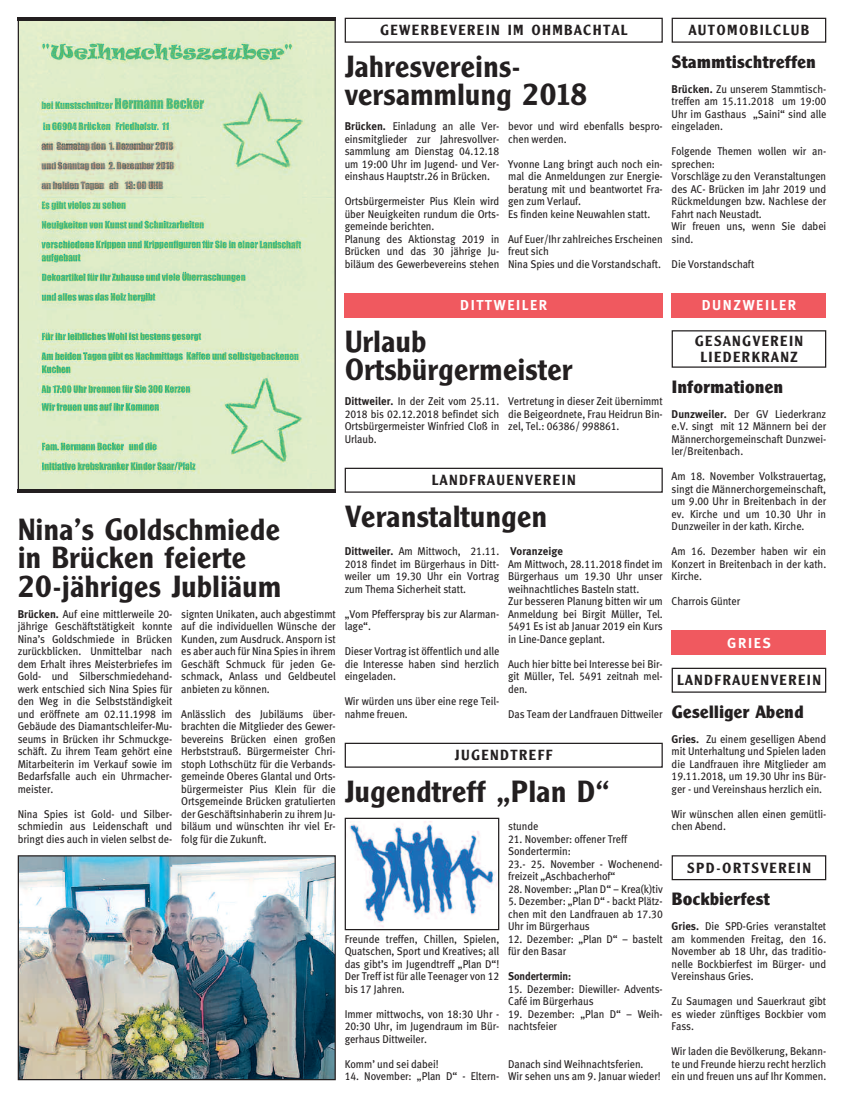
<style>
.page{position:relative;width:844px;height:1102px;background:#fff}
.page>*{position:absolute;margin:0;border:0;box-sizing:border-box;transform-origin:0 0}
.t1{font:600 30px/28.8px "M Clearface Gothic";letter-spacing:.01em;color:#231f20}
.t2{font:700 17.5px "M Clearface Gothic";letter-spacing:.01em;color:#231f20}
.t3{font:600 14.38px/15.9px "M Clearface Gothic";letter-spacing:.115em;color:#231f20;text-align:center}
.t4{font:14.38px "Meta Bold LF";letter-spacing:.11em;color:#fff}
.t5{font:11.25px/12.5px "Meta Book LF";letter-spacing:-.005em;color:#231f20;text-align:justify;scale:.92 1}
.t6{font:11.25px "Meta Bold LF";letter-spacing:-.005em;color:#231f20;scale:.92 1}
.t7{font:11.25px "Meta Bold LF";letter-spacing:-.005em;color:#231f20;scale:.96 1}
.s1{font-family:"Meta Bold LF"}
</style>
<div class="page">
<img style="left:20px;top:21px;width:314px;height:468px">
<div style="left:672px;top:18px;width:154px;height:25px;border:1px solid #231f20"></div>
<div style="left:345px;top:18px;width:318px;height:25px;border:1px solid #231f20"></div>
<img style="left:20px;top:857px;width:314px;height:221px">
<div style="left:18px;top:855px;width:318px;height:225px;border:1px solid #231f20"></div>
<div style="left:345px;top:293px;width:318px;height:25px;background:#f0595f"></div>
<div style="left:345px;top:468px;width:318px;height:25px;border:1px solid #231f20"></div>
<img style="left:349px;top:821px;width:148px;height:106px">
<div style="left:345px;top:818px;width:154px;height:112px;border:1px solid #231f20"></div>
<div style="left:345px;top:743px;width:318px;height:25px;border:1px solid #231f20"></div>
<div style="left:672px;top:293px;width:154px;height:25px;background:#f0595f"></div>
<div style="left:672px;top:630px;width:154px;height:25px;background:#f0595f"></div>
<div style="left:672px;top:330px;width:154px;height:38px;border:1px solid #231f20"></div>
<div style="left:672px;top:668px;width:154px;height:25px;border:1px solid #231f20"></div>
<div style="left:672px;top:855px;width:154px;height:25px;border:1px solid #231f20"></div>
<hr style="left:18px;top:18px;width:318px;height:3px;background:#231f20">
<hr style="left:18px;top:489px;width:318px;height:4px;background:#231f20">
<p class="t3" style="left:380px;top:24px;width:249px">GEWERBEVEREIN IM OHMBACHTAL</p>
<h1 class="t1" style="left:345px;top:54px;width:244px">Jahresvereins&shy;versammlung 2018</h1>
<p class="t5" style="left:345px;top:121px;width:170px"><span class="s1">Brücken.</span> Einladung an alle Ver&shy;einsmitglieder zur Jahresvollver&shy;sammlung am Dienstag 04.12.18 um 19:00 Uhr im Jugend- und Ver&shy;einshaus Hauptstr.26 in Brücken.</p>
<p class="t5" style="left:345px;top:196px;width:170px;text-align:left">Ortsbürgermeister Pius Klein wird über Neuigkeiten rundum die Orts&shy;gemeinde berichten.<br>Planung des Aktionstag 2019 in<br>Brücken und das 30 jährige Ju&shy;biläum des Gewerbevereins stehen</p>
<p class="t5" style="left:508px;top:121px;width:169px">bevor und wird ebenfalls bespro&shy;chen werden.</p>
<p class="t5" style="left:508px;top:159px;width:169px;text-align:left">Yvonne Lang bringt auch noch ein&shy;mal die Anmeldungen zur Energie&shy;beratung mit und beantwortet Fra&shy;gen zum Verlauf.<br>Es finden keine Neuwahlen statt.</p>
<p class="t5" style="left:508px;top:234px;width:170px;text-align:left">Auf Euer/Ihr zahlreiches Erscheinen freut sich<br>Nina Spies und die Vorstandschaft.</p>
<p class="t3" style="left:689px;top:24px;width:122px">AUTOMOBILCLUB</p>
<h2 class="t2" style="left:672px;top:55px;width:146px">Stammtischtreffen</h2>
<p class="t5" style="left:672px;top:84px;width:170px"><span class="s1">Brücken.</span> Zu unserem Stammtisch&shy;treffen am 15.11.2018 um 19:00<br>Uhr im Gasthaus „Saini“ sind alle eingeladen.</p>
<p class="t5" style="left:672px;top:146px;width:170px;text-align:left">Folgende Themen wollen wir an&shy;sprechen:<br>Vorschläge zu den Veranstaltungen des AC- Brücken im Jahr 2019 und<br>Rückmeldungen bzw. Nachlese der<br>Fahrt nach Neustadt.<br>Wir freuen uns, wenn Sie dabei sind.</p>
<p class="t5" style="left:672px;top:259px;width:91px">Die Vorstandschaft</p>
<h1 class="t1" style="left:18px;top:517px;width:265px">Nina’s Goldschmiede in Brücken feierte<br>20-jähriges Jubliäum</h1>
<p class="t5" style="left:18px;top:609px;width:170px"><span class="s1">Brücken.</span> Auf eine mittlerweile 20- jährige Geschäftstätigkeit konnte Nina’s Goldschmiede in Brücken zurückblicken. Unmittelbar nach dem Erhalt ihres Meisterbriefes im Gold- und Silberschmiedehand&shy;werk entschied sich Nina Spies für den Weg in die Selbstständigkeit und eröffnete am 02.11.1998 im Gebäude des Diamantschleifer-Mu&shy;seums in Brücken ihr Schmuckge&shy;schäft. Zu ihrem Team gehört eine Mitarbeiterin im Verkauf sowie im Bedarfsfalle auch ein Uhrmacher&shy;meister.</p>
<p class="t5" style="left:18px;top:809px;width:170px">Nina Spies ist Gold- und Silber&shy;schmiedin aus Leidenschaft und bringt dies auch in vielen selbst de-</p>
<p class="t5" style="left:181px;top:609px;width:170px">signten Unikaten, auch abgestimmt auf die individuellen Wünsche der Kunden, zum Ausdruck. Ansporn ist es aber auch für Nina Spies in ihrem Geschäft Schmuck für jeden Ge&shy;schmack, Anlass und Geldbeutel anbieten zu können.</p>
<p class="t5" style="left:181px;top:709px;width:170px">Anlässlich des Jubiläums über&shy;brachten die Mitglieder des Gewer&shy;bevereins Brücken einen großen Herbststrauß. Bürgermeister Chri&shy;stoph Lothschütz für die Verbands&shy;gemeinde Oberes Glantal und Orts&shy;bürgermeister Pius Klein für die Ortsgemeinde Brücken gratulierten der Geschäftsinhaberin zu ihrem Ju&shy;biläum und wünschten ihr viel Er&shy;folg für die Zukunft.</p>
<p class="t4" style="left:460px;top:300px;width:89px">DITTWEILER</p>
<h1 class="t1" style="left:345px;top:329px;width:229px">Urlaub<br>Ortsbürgermeister</h1>
<p class="t5" style="left:345px;top:396px;width:170px"><span class="s1">Dittweiler.</span> In der Zeit vom 25.11.<br>2018 bis 02.12.2018 befindet sich Ortsbürgermeister Winfried Cloß in Urlaub.</p>
<p class="t5" style="left:508px;top:396px;width:170px">Vertretung in dieser Zeit übernimmt die Beigeordnete, Frau Heidrun Bin&shy;zel, Tel.: 06386/ 998861.</p>
<p class="t3" style="left:432px;top:474px;width:145px">LANDFRAUENVEREIN</p>
<h1 class="t1" style="left:345px;top:504px;width:204px">Veranstaltungen</h1>
<p class="t5" style="left:345px;top:546px;width:170px"><span class="s1">Dittweiler.</span> Am Mittwoch, 21.11.<br>2018 findet im Bürgerhaus in Ditt&shy;weiler um 19.30 Uhr ein Vortrag zum Thema Sicherheit statt.</p>
<p class="t5" style="left:345px;top:609px;width:169px">„Vom Pfefferspray bis zur Alarman&shy;lage“.</p>
<p class="t5" style="left:345px;top:646px;width:170px">Dieser Vortrag ist öffentlich und alle die Interesse haben sind herzlich eingeladen.</p>
<p class="t5" style="left:345px;top:696px;width:169px">Wir würden uns über eine rege Teil&shy;nahme freuen.</p>
<p class="t7" style="left:510px;top:547px;width:56px">Voranzeige</p>
<p class="t5" style="left:508px;top:559px;width:170px;text-align:left">Am Mittwoch, 28.11.2018 findet im<br>Bürgerhaus um 19.30 Uhr unser weihnachtliches Basteln statt.<br>Zur besseren Planung bitten wir um<br>Anmeldung bei Birgit Müller, Tel.<br>5491 Es ist ab Januar 2019 ein Kurs in Line-Dance geplant.</p>
<p class="t5" style="left:508px;top:659px;width:169px">Auch hier bitte bei Interesse bei Bir&shy;git Müller, Tel. 5491 zeitnah mel&shy;den.</p>
<p class="t5" style="left:508px;top:709px;width:169px">Das Team der Landfrauen Dittweiler</p>
<p class="t3" style="left:455px;top:749px;width:99px">JUGENDTREFF</p>
<h1 class="t1" style="left:345px;top:779px;width:266px">Jugendtreff „Plan D“</h1>
<p class="t5" style="left:345px;top:934px;width:170px">Freunde treffen, Chillen, Spielen, Quatschen, Sport und Kreatives; all das gibt’s im Jugendtreff „Plan D“!<br>Der Treff ist für alle Teenager von 12 bis 17 Jahren.</p>
<p class="t5" style="left:345px;top:1009px;width:170px">Immer mittwochs, von 18:30 Uhr - 20:30 Uhr, im Jugendraum im Bür&shy;gerhaus Dittweiler.</p>
<p class="t5" style="left:345px;top:1059px;width:104px">Komm’ und sei dabei!</p>
<p class="t5" style="left:345px;top:1071px;width:169px">14. November: „Plan D“ - Eltern-</p>
<p class="t5" style="left:508px;top:821px;width:34px">stunde</p>
<p class="t5" style="left:508px;top:834px;width:169px;text-align:left">21. November: offener Treff<br>Sondertermin:<br>23.- 25. November - Wochenend&shy;freizeit „Aschbacherhof“</p>
<p class="t5" style="left:508px;top:884px;width:170px">28. November: „Plan D“ – Krea(k)tiv</p>
<p class="t5" style="left:508px;top:896px;width:170px">5. Dezember: „Plan D“ - backt Plätz&shy;chen mit den Landfrauen ab 17.30<br>Uhr im Bürgerhaus</p>
<p class="t5" style="left:508px;top:934px;width:170px">12. Dezember: „Plan D“ – bastelt für den Basar</p>
<p class="t6" style="left:508px;top:972px;width:70px">Sondertermin:</p>
<p class="t5" style="left:508px;top:984px;width:170px">15. Dezember: Diewiller- Advents-<br>Café im Bürgerhaus</p>
<p class="t5" style="left:508px;top:1009px;width:169px">19. Dezember: „Plan D“ – Weih&shy;nachtsfeier</p>
<p class="t5" style="left:508px;top:1059px;width:167px">Danach sind Weihnachtsferien.<br>Wir sehen uns am 9. Januar wieder!</p>
<p class="t4" style="left:702px;top:300px;width:96px">DUNZWEILER</p>
<p class="t3" style="left:695px;top:334px;width:109px">GESANGVEREIN<br>LIEDERKRANZ</p>
<h2 class="t2" style="left:672px;top:380px;width:113px">Informationen</h2>
<p class="t5" style="left:672px;top:409px;width:170px"><span class="s1">Dunzweiler.</span> Der GV Liederkranz e.V. singt mit 12 Männern bei der Männerchorgemeinschaft Dunzwei&shy;ler/Breitenbach.</p>
<p class="t5" style="left:672px;top:471px;width:170px">Am 18. November Volkstrauertag, singt die Männerchorgemeinschaft, um 9.00 Uhr in Breitenbach in der ev. Kirche und um 10.30 Uhr in Dunzweiler in der kath. Kirche.</p>
<p class="t5" style="left:672px;top:546px;width:170px">Am 16. Dezember haben wir ein Konzert in Breitenbach in der kath.<br>Kirche.</p>
<p class="t5" style="left:672px;top:596px;width:76px">Charrois Günter</p>
<p class="t4" style="left:727px;top:638px;width:45px">GRIES</p>
<p class="t3" style="left:677px;top:674px;width:145px">LANDFRAUENVEREIN</p>
<h2 class="t2" style="left:672px;top:705px;width:133px">Geselliger Abend</h2>
<p class="t5" style="left:672px;top:734px;width:170px"><span class="s1">Gries.</span> Zu einem geselligen Abend mit Unterhaltung und Spielen laden die Landfrauen ihre Mitglieder am 19.11.2018, um 19.30 Uhr ins Bür&shy;ger - und Vereinshaus herzlich ein.</p>
<p class="t5" style="left:672px;top:809px;width:169px">Wir wünschen allen einen gemütli&shy;chen Abend.</p>
<p class="t3" style="left:687px;top:861px;width:125px">SPD-ORTSVEREIN</p>
<h2 class="t2" style="left:672px;top:893px;width:100px">Bockbierfest</h2>
<p class="t5" style="left:672px;top:921px;width:170px"><span class="s1">Gries.</span> Die SPD-Gries veranstaltet am kommenden Freitag, den 16.<br>November ab 18 Uhr, das traditio&shy;nelle Bockbierfest im Bürger- und Vereinshaus Gries.</p>
<p class="t5" style="left:672px;top:996px;width:170px">Zu Saumagen und Sauerkraut gibt es wieder zünftiges Bockbier vom Fass.</p>
<p class="t5" style="left:672px;top:1046px;width:170px">Wir laden die Bevölkerung, Bekann&shy;te und Freunde hierzu recht herzlich ein und freuen uns auf Ihr Kommen.</p>
</div>
